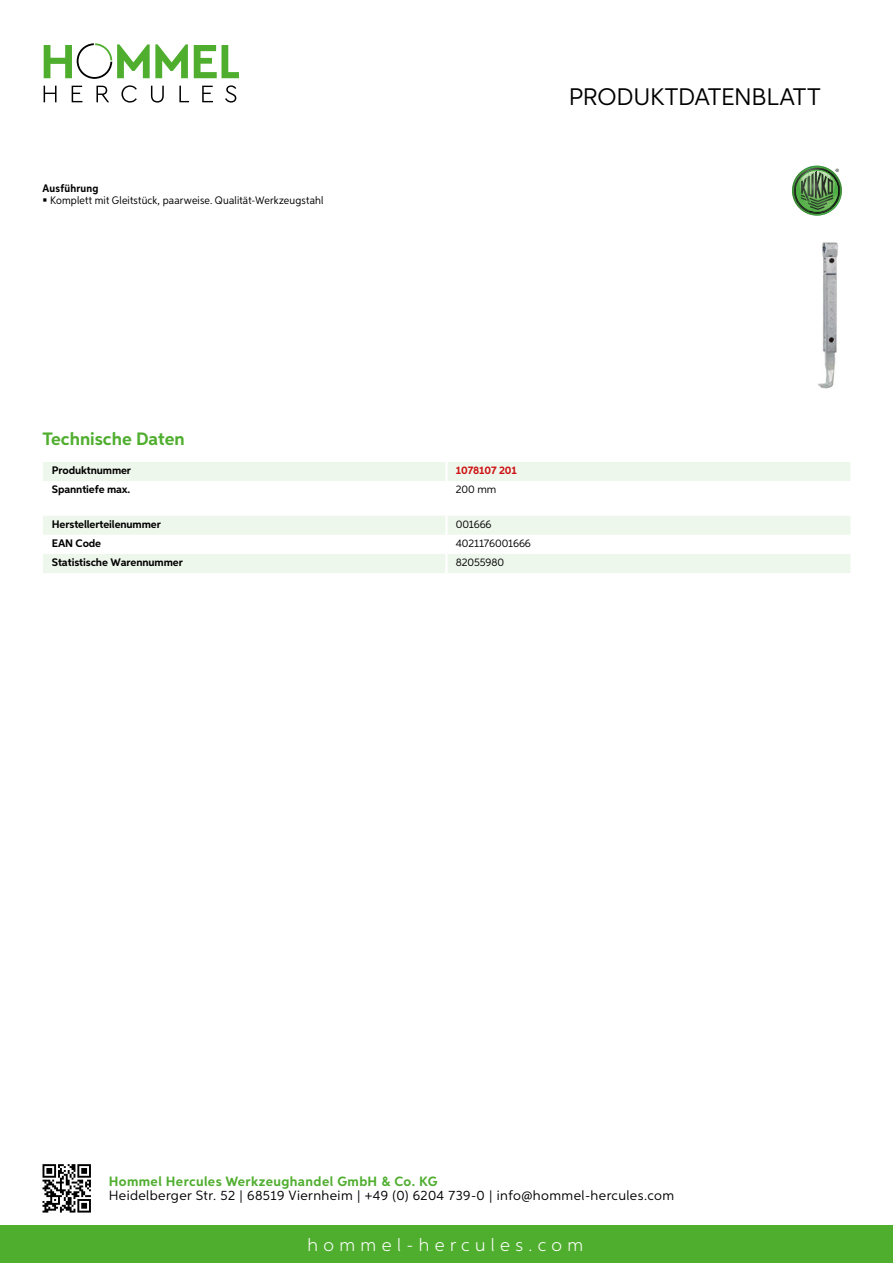
<style>
.page{position:relative;width:893px;height:1263px;background:#fff}
.page>*{position:absolute;margin:0;border:0;box-sizing:border-box;transform-origin:0 0}
.t1{font:24px "Aspira";letter-spacing:-.01em;color:#000}
.t2{font:300 18px "Aspira";letter-spacing:.3em;color:#fff}
.t3{font:700 18px "Aspira";color:#50ae2f}
.t4{font:13.5px "Aspira";letter-spacing:.03em;color:#000}
.t5{font:700 13.5px "Aspira";letter-spacing:.03em;color:#50ae2f}
.t6{font:700 10.95px "Aspira";letter-spacing:-.01em;color:#000}
.t7{font:10.95px "Aspira Nar";letter-spacing:.015em;color:#000}
.t8{font:10.95px "Aspira";letter-spacing:-.01em;color:#000}
.t9{font:700 10.95px "Aspira";letter-spacing:-.01em;color:#cd1013}
.t10{font:700 10.95px "Aspira Nar";letter-spacing:.02em;color:#000}
</style>
<div class="page">
<div style="left:0;top:1226px;width:893px;height:37px;background:#50ae2f"></div>
<svg style="left:43px;top:1164px;width:48px;height:48px"></svg>
<svg style="left:194px;top:45px;width:45px;height:33px"></svg>
<svg style="left:44px;top:43px;width:144px;height:36px"></svg>
<svg style="left:44px;top:86px;width:13px;height:16px"></svg>
<svg style="left:72px;top:86px;width:10px;height:16px"></svg>
<svg style="left:96px;top:86px;width:13px;height:16px"></svg>
<svg style="left:121px;top:85px;width:16px;height:18px"></svg>
<svg style="left:151px;top:86px;width:13px;height:17px"></svg>
<svg style="left:179px;top:86px;width:10px;height:16px"></svg>
<svg style="left:202px;top:86px;width:11px;height:16px"></svg>
<svg style="left:225px;top:85px;width:11px;height:18px"></svg>
<div style="left:43px;top:462px;width:807px;height:19px;background:#eef7eb"></div>
<svg style="left:43px;top:516px;width:807px;height:57px"></svg>
<hr style="left:445px;top:554px;width:3px;height:19px;background:#fff">
<img style="left:818px;top:242px;width:20px;height:147px">
<img style="left:839px;top:179px;width:3px;height:23px">
<svg style="left:792px;top:166px;width:47px;height:50px"></svg>
<p class="t10" style="left:43px;top:181px;width:58px">Ausführung</p>
<p class="t7" style="left:50px;top:194px;width:275px">Komplett mit Gleitstück, paarweise. Qualität-Werkzeugstahl</p>
<h1 class="t1" style="left:569px;top:82px;width:253px">Produktdatenblatt</h1>
<h2 class="t3" style="left:43px;top:428px;width:144px">Technische Daten</h2>
<p class="t6" style="left:52px;top:463px;width:81px">Produktnummer</p>
<p class="t9" style="left:456px;top:463px;width:62px">1078107 201</p>
<p class="t6" style="left:52px;top:483px;width:80px">Spanntiefe max.</p>
<p class="t8" style="left:456px;top:483px;width:42px">200 mm</p>
<p class="t6" style="left:52px;top:517px;width:111px">Herstellerteilenummer</p>
<p class="t8" style="left:456px;top:517px;width:37px">001666</p>
<p class="t6" style="left:52px;top:536px;width:51px">EAN Code</p>
<p class="t8" style="left:456px;top:536px;width:77px">4021176001666</p>
<p class="t6" style="left:52px;top:555px;width:132px">Statistische Warennummer</p>
<p class="t8" style="left:456px;top:555px;width:50px">82055980</p>
<p class="t5" style="left:109px;top:1172px;width:330px">Hommel Hercules Werkzeughandel GmbH &amp; Co. KG</p>
<p class="t4" style="left:109px;top:1187px;width:567px">Heidelberger Str. 52 | 68519 Viernheim | +49 (0) 6204 739-0 | info@hommel-hercules.com</p>
<h2 class="t2" style="left:307px;top:1234px;width:277px">hommel-hercules.com</h2>
</div>
